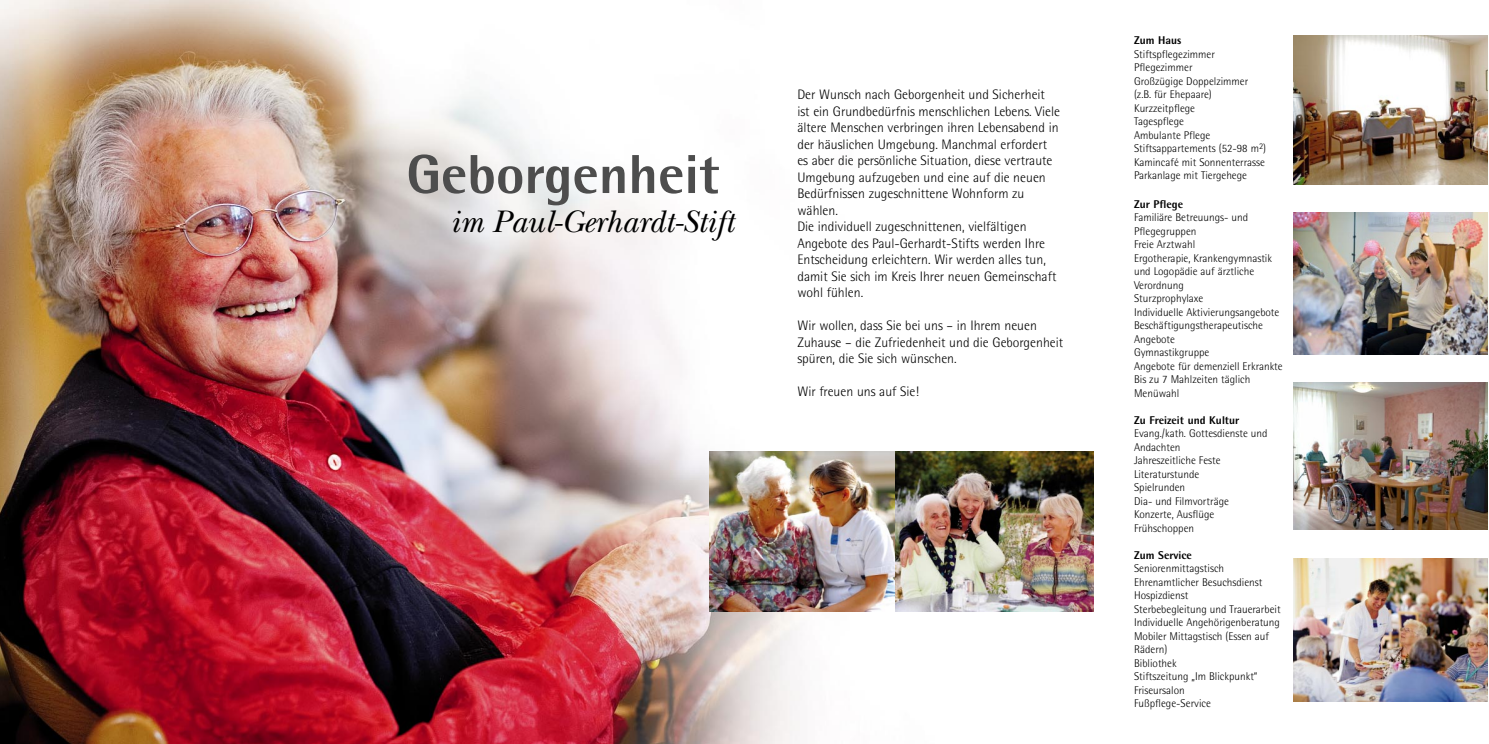
<style>
.page{position:relative;width:1489px;height:744px;background:#fff}
.page>*{position:absolute;margin:0;border:0;box-sizing:border-box;transform-origin:0 0}
.t1{font:800 55px "Agfa Rotis Semisans";color:#4d4d4d}
.t2{font:italic 32.5px "New Baskerville";color:#000}
.t3{font:300 13.75px/16.5px "Agfa Rotis Semisans";color:#000}
.t4{font:300 11.25px/13.5px "Agfa Rotis Semisans";color:#000}
.t5{font:800 11.25px "Agfa Rotis Semisans";color:#000}
</style>
<div class="page">
<img style="left:0;top:0;width:1305px;height:744px">
<img style="left:895px;top:451px;width:199px;height:161px">
<img style="left:1293px;top:35px;width:195px;height:149px">
<img style="left:1293px;top:213px;width:195px;height:141px">
<img style="left:1293px;top:383px;width:195px;height:147px">
<div style="left:1293px;top:558px;width:195px;height:152px;background:#fff"></div>
<img style="left:1293px;top:558px;width:195px;height:144px">
<img style="left:709px;top:451px;width:186px;height:161px">
<h1 class="t1" style="left:406px;top:154px;width:314px">Geborgenheit</h1>
<h2 class="t2" style="left:450px;top:210px;width:285px">im Paul-Gerhardt-Stift</h2>
<p class="t3" style="left:797px;top:88px;width:264px">Der Wunsch nach Geborgenheit und Sicherheit ist ein Grundbedürfnis menschlichen Lebens. Viele ältere Menschen verbringen ihren Lebensabend in der häuslichen Umgebung. Manchmal erfordert es aber die persönliche Situation, diese vertraute Umgebung aufzugeben und eine auf die neuen Bedürfnissen zugeschnittene Wohnform zu wählen.<br>Die individuell zugeschnittenen, vielfältigen Angebote des Paul-Gerhardt-Stifts werden Ihre Entscheidung erleichtern. Wir werden alles tun, damit Sie sich im Kreis Ihrer neuen Gemeinschaft wohl fühlen.</p>
<p class="t3" style="left:797px;top:319px;width:267px">Wir wollen, dass Sie bei uns – in Ihrem neuen<br>Zuhause – die Zufriedenheit und die Geborgenheit spüren, die Sie sich wünschen.</p>
<p class="t3" style="left:797px;top:385px;width:123px">Wir freuen uns auf Sie!</p>
<p class="t5" style="left:1134px;top:36px;width:49px">Zum Haus</p>
<p class="t4" style="left:1134px;top:48px;width:134px">Stiftspflegezimmer<br>Pflegezimmer<br>Großzügige Doppelzimmer (z.B. für Ehepaare)<br>Kurzzeitpflege<br>Tagespflege<br>Ambulante Pflege<br>Stiftsappartements (52-98 m<sup>2</sup>)<br>Kamincafé mit Sonnenterrasse<br>Parkanlage mit Tiergehege</p>
<p class="t5" style="left:1134px;top:200px;width:51px">Zur Pflege</p>
<p class="t4" style="left:1134px;top:212px;width:150px">Familiäre Betreuungs- und<br>Pflegegruppen<br>Freie Arztwahl<br>Ergotherapie, Krankengymnastik und Logopädie auf ärztliche<br>Verordnung<br>Sturzprophylaxe<br>Individuelle Aktivierungsangebote<br>Beschäftigungstherapeutische<br>Angebote<br>Gymnastikgruppe<br>Angebote für demenziell Erkrankte<br>Bis zu 7 Mahlzeiten täglich<br>Menüwahl</p>
<p class="t5" style="left:1134px;top:416px;width:107px">Zu Freizeit und Kultur</p>
<p class="t4" style="left:1134px;top:428px;width:135px">Evang./kath. Gottesdienste und<br>Andachten<br>Jahreszeitliche Feste<br>Literaturstunde<br>Spielrunden<br>Dia- und Filmvorträge<br>Konzerte, Ausflüge<br>Frühschoppen</p>
<p class="t5" style="left:1134px;top:551px;width:59px">Zum Service</p>
<p class="t4" style="left:1134px;top:563px;width:148px">Seniorenmittagstisch<br>Ehrenamtlicher Besuchsdienst<br>Hospizdienst<br>Sterbebegleitung und Trauerarbeit<br>Individuelle Angehörigenberatung<br>Mobiler Mittagstisch (Essen auf<br>Rädern)<br>Bibliothek<br>Stiftszeitung „Im Blickpunkt“<br>Friseursalon<br>Fußpflege-Service</p>
</div>
